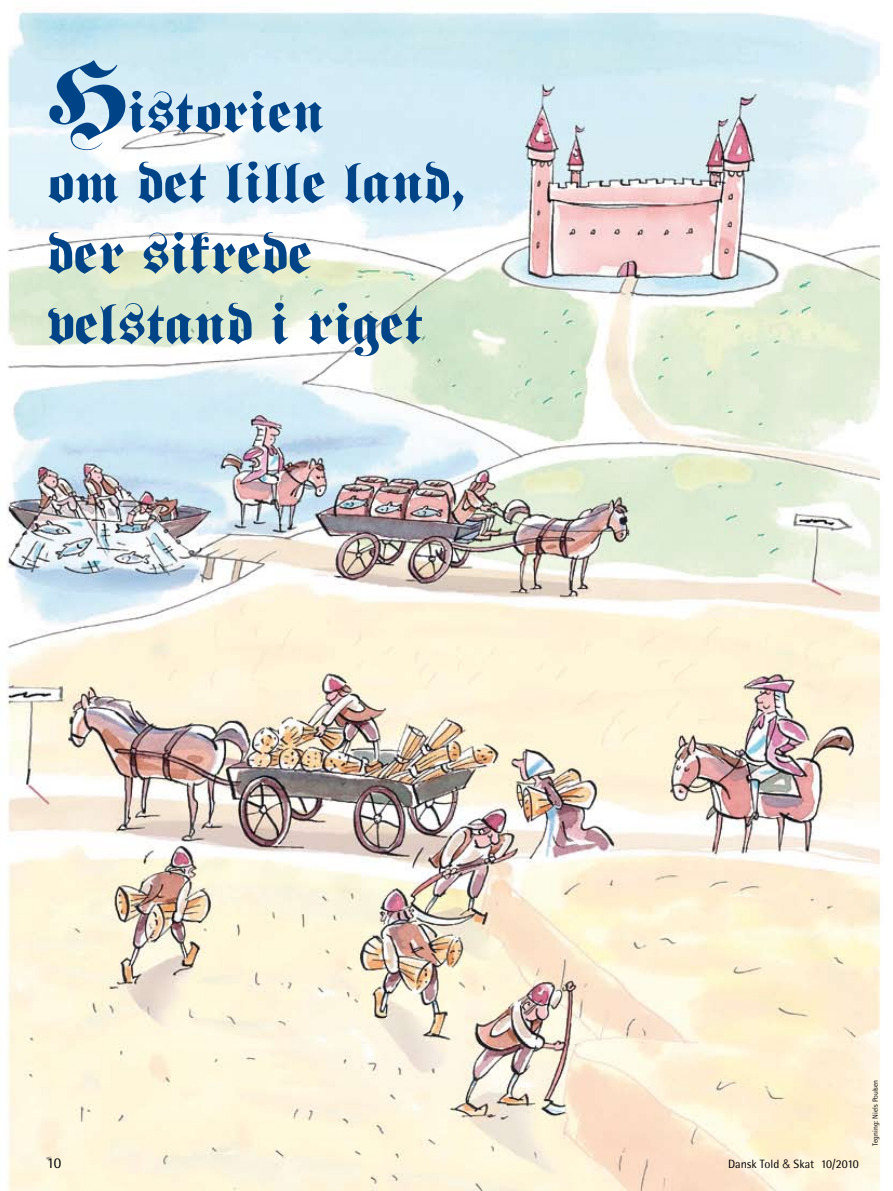
<style>
.page{position:relative;width:893px;height:1191px;background:#fff}
.page>*{position:absolute;margin:0;border:0;box-sizing:border-box;transform-origin:0 0}
.t1{font:54px/70.5px "Fraktur Font";color:#048}
.t2{font:15px "Rotis Semi Sans";color:#000}
.t3{font:12px "Rotis Semi Sans";color:#000}
.t4{font:7.5px "Rotis Semi Sans";color:#000}
.s1{font-size:90px}
.s2{font-family:"Helvetica";font-weight:300}
</style>
<div class="page">
<img style="left:6px;top:12px;width:874px;height:1179px">
<p class="t1" style="left:47px;top:75px;width:420px"><span class="s1">H</span>istorien<br>om det lille land, der sikrede velstand i riget</p>
<p class="t2" style="left:47px;top:1154px;width:16px">10</p>
<p class="t3" style="left:728px;top:1157px;width:132px">Dansk Told <span class="s2">&amp;</span> Skat 10/2010</p>
<p class="t4" style="left:871px;top:1146px;width:68px;rotate:-90deg">Tegning: Niels Poulsen</p>
</div>
